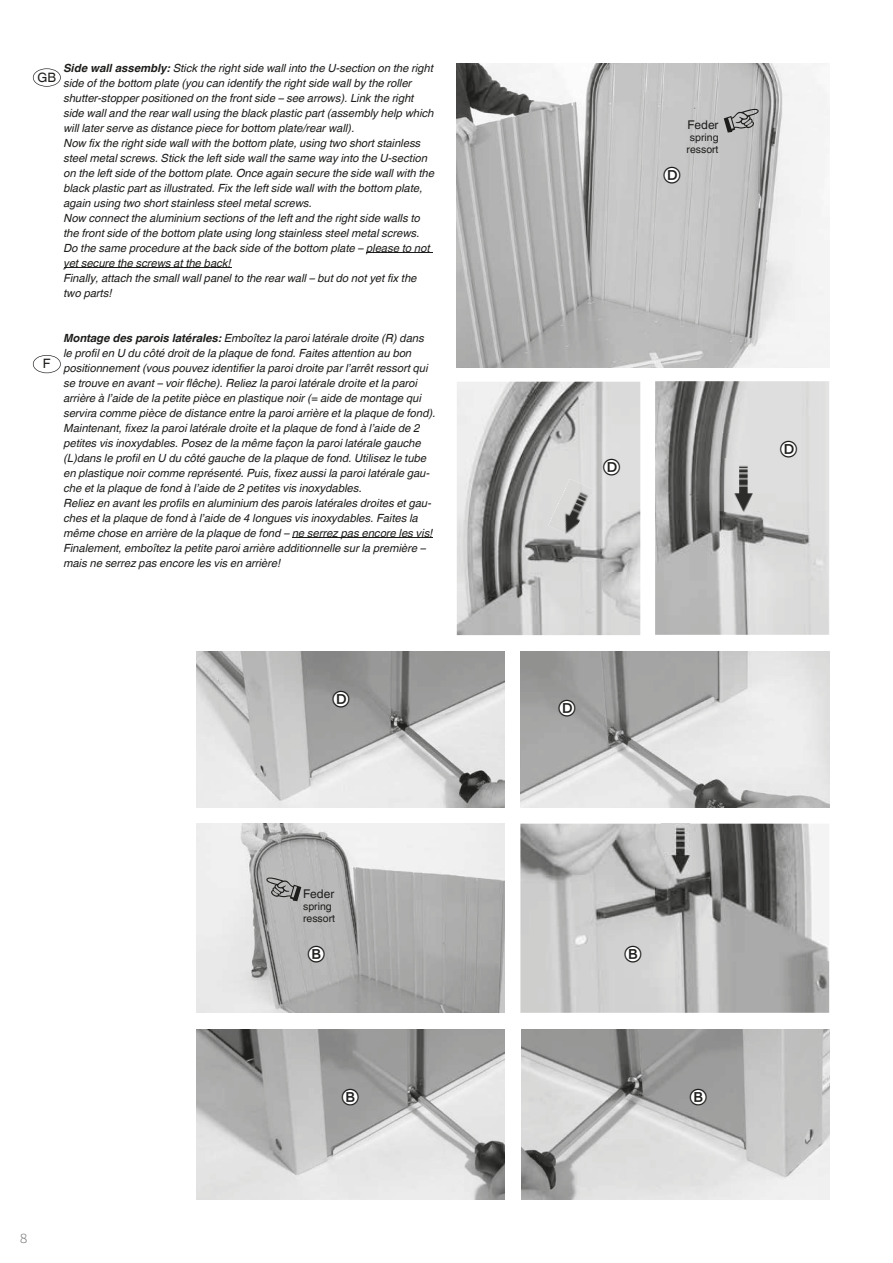
<style>
.page{position:relative;width:893px;height:1263px;background:#fff}
.page>*{position:absolute;margin:0;border:0;box-sizing:border-box;transform-origin:0 0}
.t1{font:19.5px "Bundesbahn Pi 3";color:#1d1d1b}
.t2{font:13.5px "Glober";color:#70706f}
.t3{font:12.9px "Helvetica World";color:#1d1d1b}
.t4{font:12px "Helvetica World";color:#1d1d1b}
.t5{font:italic 11.25px/15px "Helvetica World";color:#1d1d1b}
.t6{font:10.5px/12px "Helvetica World";color:#1d1d1b;text-align:center}
.s1{font-weight:700}
</style>
<div class="page">
<img style="left:196px;top:1029px;width:309px;height:170px">
<img style="left:521px;top:1029px;width:308px;height:170px">
<img style="left:196px;top:651px;width:309px;height:156px">
<img style="left:520px;top:651px;width:309px;height:156px">
<img style="left:196px;top:824px;width:309px;height:189px">
<img style="left:520px;top:824px;width:309px;height:189px">
<img style="left:457px;top:382px;width:183px;height:253px">
<img style="left:655px;top:381px;width:174px;height:254px">
<svg style="left:33px;top:68px;width:28px;height:19px"></svg>
<svg style="left:33px;top:355px;width:28px;height:18px"></svg>
<hr style="left:367px;top:252px;width:66px;height:1px;background:#1d1d1b">
<hr style="left:64px;top:267px;width:167px;height:1px;background:#1d1d1b">
<hr style="left:292px;top:537px;width:141px;height:1px;background:#1d1d1b">
<img style="left:724px;top:459px;width:29px;height:52px">
<img style="left:661px;top:823px;width:29px;height:50px">
<img style="left:548px;top:479px;width:46px;height:58px">
<img style="left:457px;top:64px;width:372px;height:303px">
<svg style="left:724px;top:109px;width:35px;height:24px"></svg>
<svg style="left:266px;top:877px;width:35px;height:24px"></svg>
<div style="left:664px;top:167px;width:16px;height:16px;background:#fff;border-radius:50%"></div>
<div style="left:604px;top:460px;width:15px;height:15px;background:#fff;border-radius:50%"></div>
<div style="left:781px;top:441px;width:16px;height:16px;background:#fff;border-radius:50%"></div>
<div style="left:333px;top:691px;width:16px;height:16px;background:#fff;border-radius:50%"></div>
<div style="left:559px;top:700px;width:16px;height:16px;background:#fff;border-radius:50%"></div>
<svg style="left:308px;top:945px;width:17px;height:17px"></svg>
<svg style="left:625px;top:945px;width:16px;height:17px"></svg>
<svg style="left:342px;top:1089px;width:17px;height:17px"></svg>
<svg style="left:690px;top:1089px;width:17px;height:17px"></svg>
<p class="t5" style="left:64px;top:60px;width:372px"><span class="s1">Side wall assembly:</span> Stick the right side wall into the U-section on the right side of the bottom plate (you can identify the right side wall by the roller shutter-stopper positioned on the front side – see arrows). Link the right side wall and the rear wall using the black plastic part (assembly help which will later serve as distance piece for bottom plate/rear wall).<br>Now fix the right side wall with the bottom plate, using two short stainless steel metal screws. Stick the left side wall the same way into the U-section on the left side of the bottom plate. Once again secure the side wall with the black plastic part as illustrated. Fix the left side wall with the bottom plate, again using two short stainless steel metal screws.<br>Now connect the aluminium sections of the left and the right side walls to the front side of the bottom plate using long stainless steel metal screws.<br>Do the same procedure at the back side of the bottom plate – please to not yet secure the screws at the back!<br>Finally, attach the small wall panel to the rear wall – but do not yet fix the two parts!</p>
<p class="t5" style="left:64px;top:330px;width:374px"><span class="s1">Montage des parois latérales:</span> Emboîtez la paroi latérale droite (R) dans<br>le profil en U du côté droit de la plaque de fond. Faites attention au bon positionnement (vous pouvez identifier la paroi droite par l’arrêt ressort qui se trouve en avant – voir flêche). Reliez la paroi latérale droite et la paroi arrière à l’aide de la petite pièce en plastique noir (= aide de montage qui servira comme pièce de distance entre la paroi arrière et la plaque de fond).<br>Maintenant, fixez la paroi latérale droite et la plaque de fond à l’aide de 2 petites vis inoxydables. Posez de la même façon la paroi latérale gauche (L)dans le profil en U du côté gauche de la plaque de fond. Utilisez le tube en plastique noir comme représenté. Puis, fixez aussi la paroi latérale gau&shy;che et la plaque de fond à l’aide de 2 petites vis inoxydables.<br>Reliez en avant les profils en aluminium des parois latérales droites et gau&shy;ches et la plaque de fond à l’aide de 4 longues vis inoxydables. Faites la même chose en arrière de la plaque de fond – ne serrez pas encore les vis!<br>Finalement, emboîtez la petite paroi arrière additionnelle sur la première – mais ne serrez pas encore les vis en arrière!</p>
<p class="t3" style="left:38px;top:70px;width:20px">GB</p>
<p class="t3" style="left:43px;top:356px;width:9px">F</p>
<h1 class="t1" style="left:332px;top:690px;width:20px">D</h1>
<p class="t4" style="left:303px;top:887px;width:33px">Feder</p>
<p class="t6" style="left:303px;top:900px;width:33px;text-align:left">spring ressort</p>
<p class="t4" style="left:687px;top:117px;width:33px">Feder</p>
<p class="t6" style="left:687px;top:131px;width:33px">spring ressort</p>
<h1 class="t1" style="left:663px;top:167px;width:20px">D</h1>
<h1 class="t1" style="left:602px;top:459px;width:20px">D</h1>
<h1 class="t1" style="left:558px;top:699px;width:20px">D</h1>
<h1 class="t1" style="left:780px;top:440px;width:20px">D</h1>
<p class="t2" style="left:20px;top:1229px;width:9px">8</p>
</div>
